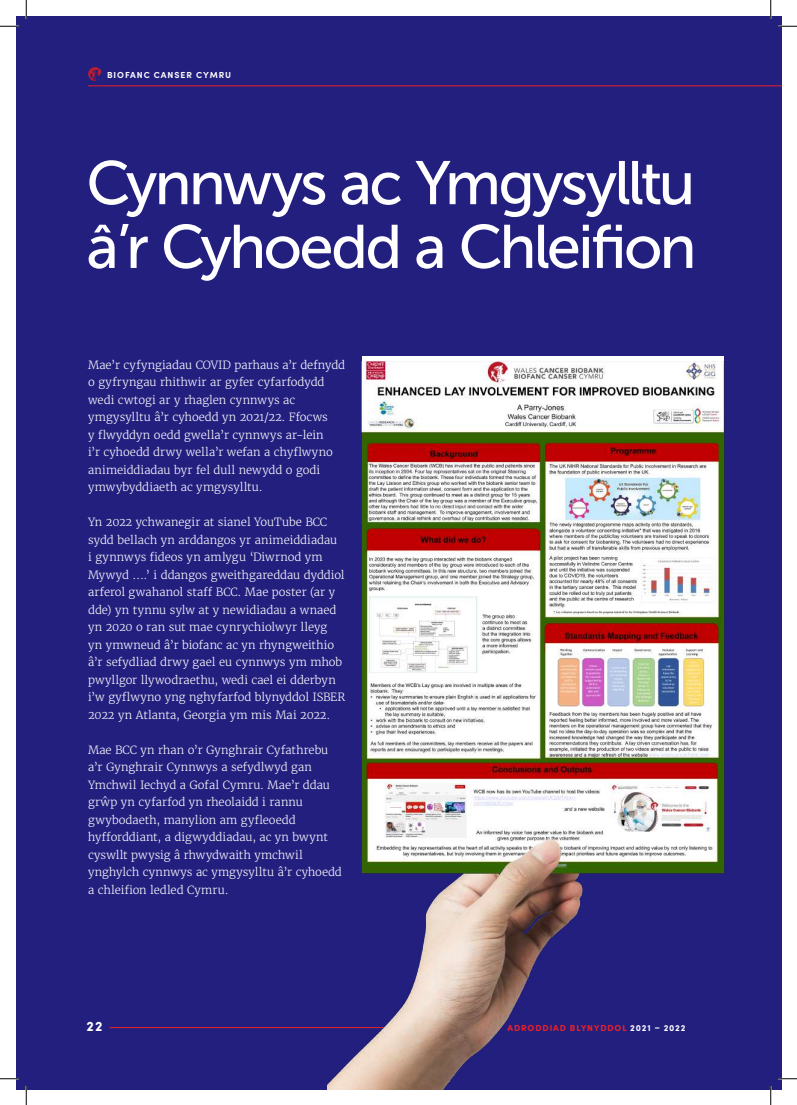
<style>
.page{position:relative;width:797px;height:1105px;background:#fff}
.page>*{position:absolute;margin:0;border:0;box-sizing:border-box;transform-origin:0 0}
.t1{font:61.25px/63.8px "Museo Sans 500";letter-spacing:-.045em;color:#fff}
.t2{font:700 13.75px "Sofia Pro Soft";color:#fff}
.t3{font:300 11.25px/17.5px "Merriweather";color:#fff}
.t4{font:700 8.75px "Sofia Pro Soft";letter-spacing:.11em;color:#ee2026}
.t5{font:700 8.75px "Sofia Pro";letter-spacing:.11em;color:#fff}
.s1{color:#fff}
</style>
<div class="page">
<div style="left:16px;top:16px;width:765px;height:1073px;background:#231f7f"></div>
<hr style="left:88px;top:86px;width:693px;height:1px;background:#ee2026">
<svg style="left:88px;top:67px;width:14px;height:14px"></svg>
<hr style="left:110px;top:1027px;width:288px;height:1px;background:#ee2026">
<img style="left:328px;top:356px;width:397px;height:733px">
<svg style="left:0;top:25px;width:19px;height:2px"></svg>
<svg style="left:778px;top:25px;width:19px;height:2px"></svg>
<svg style="left:0;top:1078px;width:19px;height:1px"></svg>
<svg style="left:778px;top:1078px;width:19px;height:1px"></svg>
<svg style="left:25px;top:0;width:2px;height:19px"></svg>
<svg style="left:25px;top:1086px;width:2px;height:19px"></svg>
<svg style="left:770px;top:0;width:1px;height:19px"></svg>
<svg style="left:770px;top:1086px;width:1px;height:19px"></svg>
<p class="t5" style="left:107px;top:68px;width:126px">BIOFANC CANSER CYMRU</p>
<h1 class="t1" style="left:86px;top:151px;width:611px">Cynnwys ac Ymgysylltu â’r Cyhoedd a Chleifion</h1>
<p class="t3" style="left:88px;top:356px;width:258px">Mae’r cyfyngiadau COVID parhaus a’r defnydd o gyfryngau rhithwir ar gyfer cyfarfodydd wedi cwtogi ar y rhaglen cynnwys ac ymgysylltu â’r cyhoedd yn 2021/22. Ffocws<br>y flwyddyn oedd gwella’r cynnwys ar-lein<br>i’r cyhoedd drwy wella’r wefan a chyflwyno animeiddiadau byr fel dull newydd o godi ymwybyddiaeth ac ymgysylltu.</p>
<p class="t3" style="left:88px;top:513px;width:258px">Yn 2022 ychwanegir at sianel YouTube BCC sydd bellach yn arddangos yr animeiddiadau<br>i gynnwys fideos yn amlygu ‘Diwrnod ym Mywyd ….’ i ddangos gweithgareddau dyddiol arferol gwahanol staff BCC. Mae poster (ar y dde) yn tynnu sylw at y newidiadau a wnaed yn 2020 o ran sut mae cynrychiolwyr lleyg<br>yn ymwneud â’r biofanc ac yn rhyngweithio â’r sefydliad drwy gael eu cynnwys ym mhob pwyllgor llywodraethu, wedi cael ei dderbyn i’w gyflwyno yng nghyfarfod blynyddol ISBER 2022 yn Atlanta, Georgia ym mis Mai 2022.</p>
<p class="t3" style="left:88px;top:741px;width:255px">Mae BCC yn rhan o’r Gynghrair Cyfathrebu a’r Gynghrair Cynnwys a sefydlwyd gan Ymchwil Iechyd a Gofal Cymru. Mae’r ddau grŵp yn cyfarfod yn rheolaidd i rannu gwybodaeth, manylion am gyfleoedd hyfforddiant, a digwyddiadau, ac yn bwynt cyswllt pwysig â rhwydwaith ymchwil ynghylch cynnwys ac ymgysylltu â’r cyhoedd a chleifion ledled Cymru.</p>
<p class="t2" style="left:86px;top:1016px;width:18px">22</p>
<p class="t4" style="left:507px;top:1022px;width:180px">ADRODDIAD BLYNYDDOL <span class="s1">2021 – 2022</span></p>
</div>
